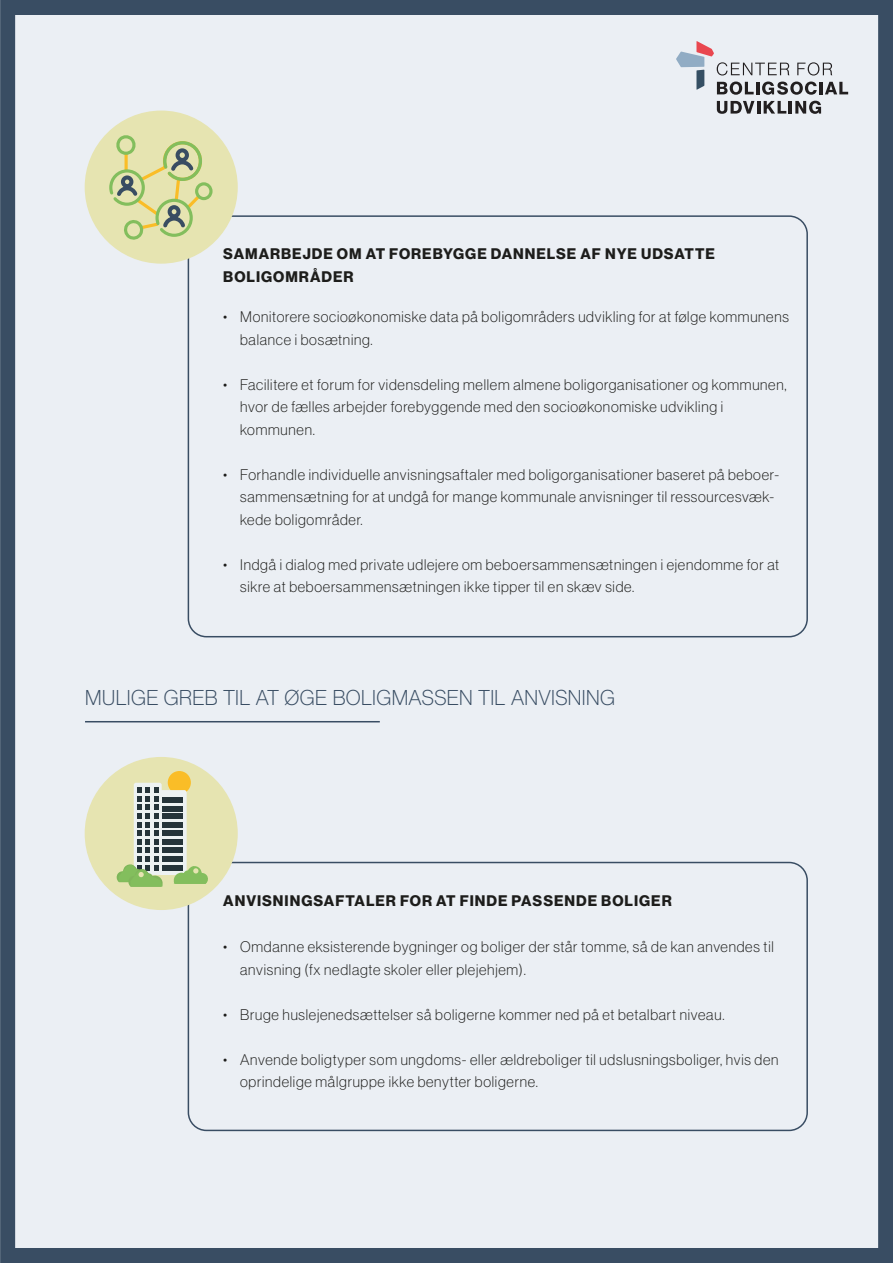
<style>
.page{position:relative;width:893px;height:1263px;background:#ebeff4}
.page>*{position:absolute;margin:0;border:0;box-sizing:border-box;transform-origin:0 0}
.H2_Light{font:21px "N Haas Grotesk DS Pro 35 X Lt";letter-spacing:.015em;color:#394d63}
.t1{font:15px/22.5px "N Haas Grotesk DS Pro 35 X Lt";letter-spacing:.05em;color:#1d1d1b}
.H3-sort{font:15px "N Haas Grotesk DS Pro 75 Bd";letter-spacing:.065em;color:#1d1d1b}
</style>
<div class="page">
<div style="left:188px;top:862px;width:620px;height:269px;border:2px solid #394d63;border-radius:18px"></div>
<div style="left:188px;top:215px;width:620px;height:422px;border:2px solid #394d63;border-radius:18px"></div>
<div style="left:0;top:0;width:893px;height:1263px;border:15px solid #394d63"></div>
<div style="left:85px;top:111px;width:153px;height:153px;background:#e6e4b1;border-radius:50%"></div>
<div style="left:195px;top:182px;width:18px;height:18px;border:3px solid #83be5d;border-radius:50%"></div>
<svg style="left:108px;top:131px;width:96px;height:109px"></svg>
<div style="left:85px;top:757px;width:153px;height:153px;background:#e6e4b1;border-radius:50%"></div>
<div style="left:168px;top:771px;width:23px;height:23px;background:#fabd27;border-radius:50%"></div>
<svg style="left:116px;top:783px;width:92px;height:104px"></svg>
<hr style="left:85px;top:721px;width:295px;height:1px;background:#394d63">
<svg style="left:676px;top:41px;width:172px;height:54px"></svg>
<svg style="left:717px;top:101px;width:104px;height:13px"></svg>
<p class="H3-sort" style="left:223px;top:245px;width:493px">SAMARBEJDE OM AT FOREBYGGE DANNELSE AF NYE UDSATTE</p>
<p class="H3-sort" style="left:223px;top:268px;width:132px">BOLIGOMRÅDER</p>
<p class="t1" style="left:240px;top:305px;width:550px;text-indent:-17px">• Monitorere socioøkonomiske data på boligområders udvikling for at følge kommunens balance i bosætning.</p>
<p class="t1" style="left:240px;top:373px;width:548px;text-indent:-17px">• Facilitere et forum for vidensdeling mellem almene boligorganisationer og kommunen, hvor de fælles arbejder forebyggende med den socioøkonomiske udvikling i kommunen.</p>
<p class="t1" style="left:240px;top:463px;width:540px;text-indent:-17px">• Forhandle individuelle anvisningsaftaler med boligorganisationer baseret på beboer&shy;sammensætning for at undgå for mange kommunale anvisninger til ressourcesvæk&shy;kede boligområder.</p>
<p class="t1" style="left:240px;top:553px;width:540px;text-indent:-17px">• Indgå i dialog med private udlejere om beboersammensætningen i ejendomme for at sikre at beboersammensætningen ikke tipper til en skæv side.</p>
<p class="H2_Light" style="left:85px;top:685px;width:531px">MULIGE GREB TIL AT ØGE BOLIGMASSEN TIL ANVISNING</p>
<p class="H3-sort" style="left:223px;top:892px;width:450px">ANVISNINGSAFTALER FOR AT FINDE PASSENDE BOLIGER</p>
<p class="t1" style="left:240px;top:935px;width:535px;text-indent:-17px">• Omdanne eksisterende bygninger og boliger der står tomme, så de kan anvendes til anvisning (fx nedlagte skoler eller plejehjem).</p>
<p class="t1" style="left:223px;top:1003px;width:503px">• Bruge huslejenedsættelser så boligerne kommer ned på et betalbart niveau.</p>
<p class="t1" style="left:240px;top:1048px;width:540px;text-indent:-17px">• Anvende boligtyper som ungdoms- eller ældreboliger til udslusningsboliger, hvis den oprindelige målgruppe ikke benytter boligerne.</p>
</div>
